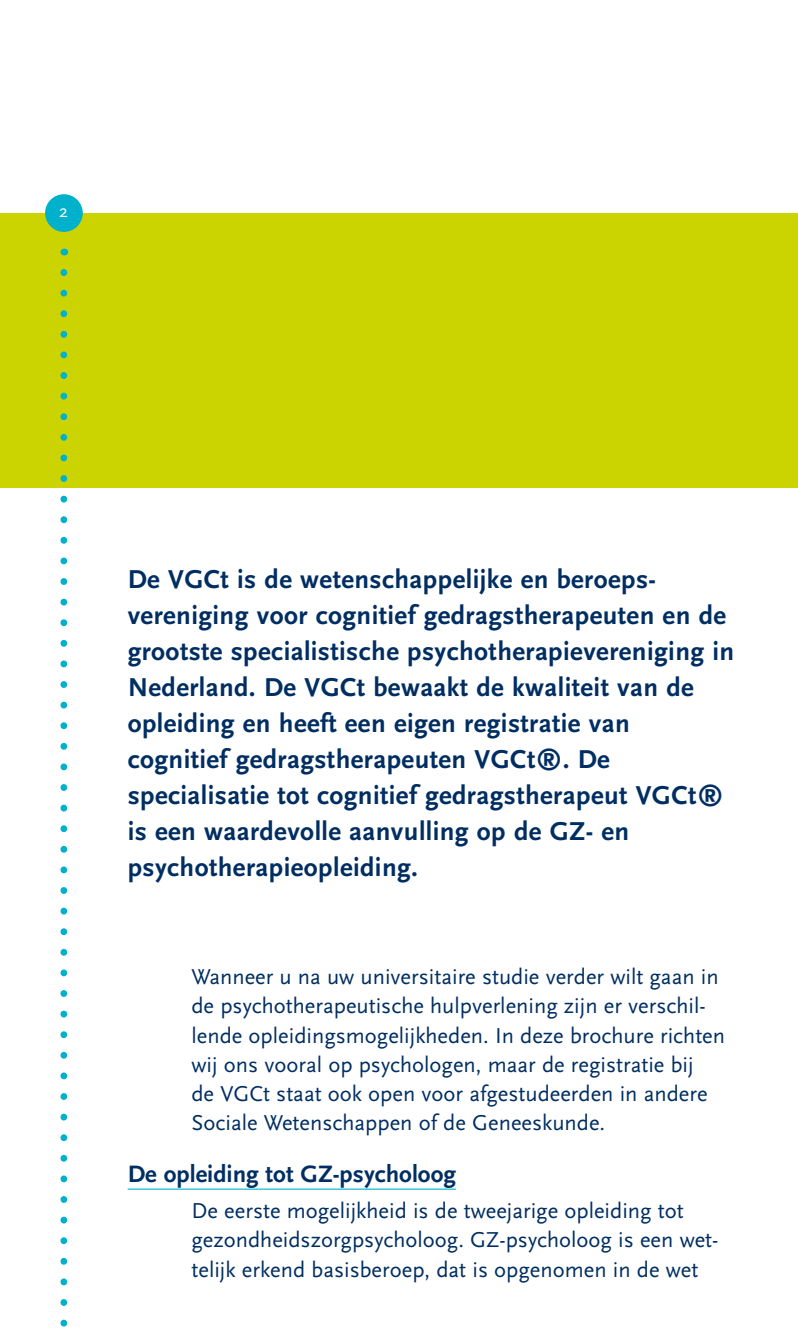
<style>
.page{position:relative;width:798px;height:1340px;background:#fff}
.page>*{position:absolute;margin:0;border:0;box-sizing:border-box;transform-origin:0 0}
.t1{font:700 27px/36px "Scala Sans LF";letter-spacing:.015em;color:#002e62}
.t2{font:700 24.75px "Scala Sans";color:#002e62}
.t3{font:22.5px/29.2px "Scala Sans";color:#002e62}
.t4{font:18px "Scala Sans";color:#fff}
</style>
<div class="page">
<div style="left:0;top:214px;width:797px;height:274px;background:#cbd400"></div>
<svg style="left:60px;top:272px;width:7px;height:1055px"></svg>
<div style="left:45px;top:194px;width:38px;height:38px;background:#00b1cb;border-radius:50%"></div>
<hr style="left:128px;top:1188px;width:328px;height:1px;background:#00b1cb">
<p class="t4" style="left:59px;top:201px;width:10px">2</p>
<p class="t1" style="left:128px;top:561px;width:607px">De VGCt is de wetenschappelijke en beroeps&shy;vereniging voor cognitief gedragstherapeuten en de grootste specialistische psychotherapievereniging in Nederland. De VGCt bewaakt de kwaliteit van de opleiding en heeft een eigen registratie van cognitief gedragstherapeuten VGCt®. De specialisatie tot cognitief gedragstherapeut VGCt® is een waardevolle aanvulling op de GZ- en psychotherapieopleiding.</p>
<p class="t3" style="left:191px;top:962px;width:535px">Wanneer u na uw universitaire studie verder wilt gaan in de psychotherapeutische hulpverlening zijn er verschil&shy;lende opleidingsmogelijkheden. In deze brochure richten wij ons vooral op psychologen, maar de registratie bij<br>de VGCt staat ook open voor afgestudeerden in andere Sociale Wetenschappen of de Geneeskunde.</p>
<p class="t2" style="left:128px;top:1160px;width:330px">De opleiding tot GZ-psycholoog</p>
<p class="t3" style="left:191px;top:1196px;width:528px">De eerste mogelijkheid is de tweejarige opleiding tot gezondheidszorgpsycholoog. GZ-psycholoog is een wet&shy;telijk erkend basisberoep, dat is opgenomen in de wet</p>
</div>
